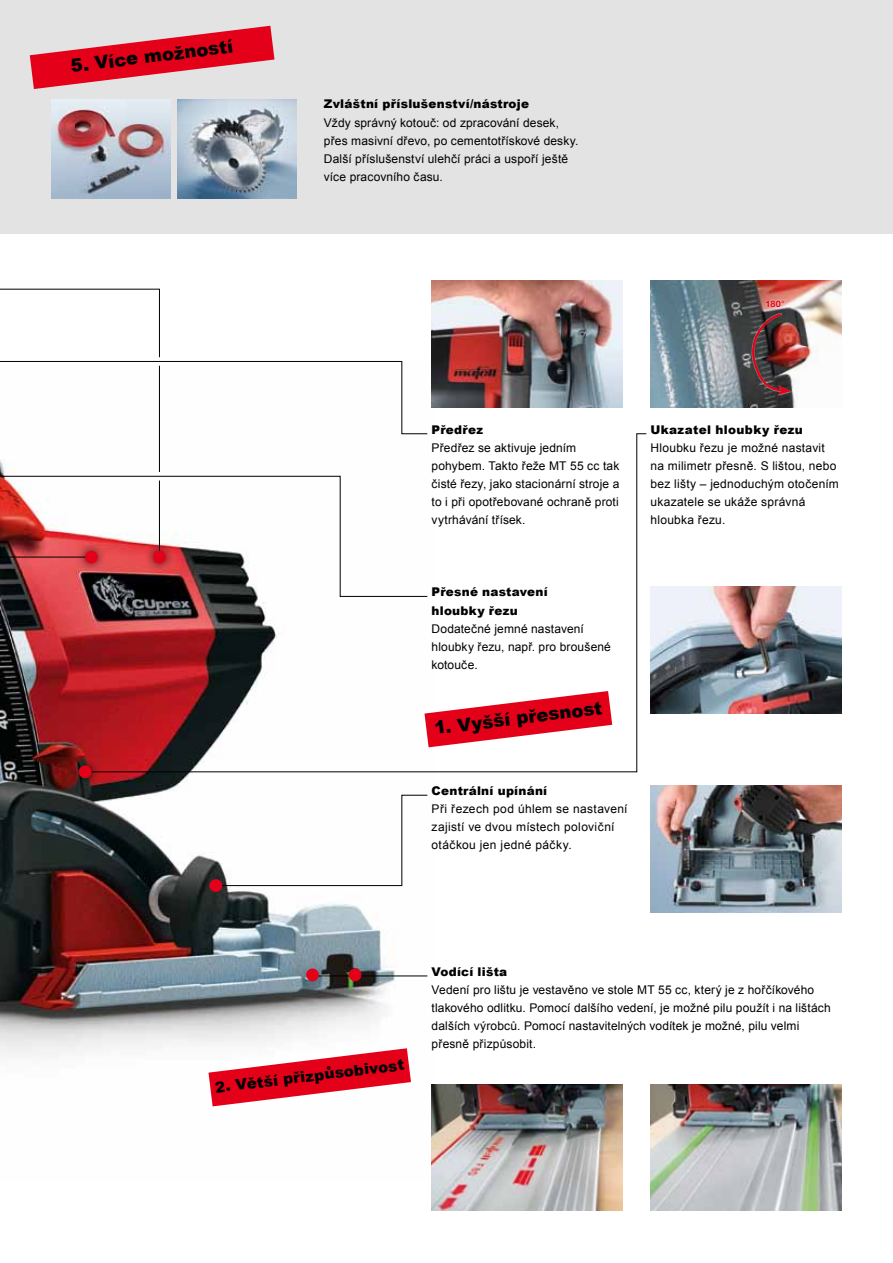
<style>
.page{position:relative;width:893px;height:1263px;background:#fff}
.page>*{position:absolute;margin:0;border:0;box-sizing:border-box;transform-origin:0 0}
.t1{font:900 18px "Arial";color:#000}
.t2{font:900 15px "Arial";color:#000}
.t3{font:12px/18px "Arial";letter-spacing:.015em;color:#000}
.t4{font:900 12px/18px "Arial";letter-spacing:.02em;color:#000}
.t5{font:700 9px "Helvetica Neue";color:#e30018}
</style>
<div class="page">
<img style="left:0;top:361px;width:434px;height:819px">
<div style="left:0;top:0;width:893px;height:234px;background:#e3e3e3"></div>
<img style="left:177px;top:100px;width:119px;height:99px">
<img style="left:51px;top:100px;width:119px;height:99px">
<img style="left:432px;top:1084px;width:191px;height:127px">
<img style="left:651px;top:1084px;width:191px;height:127px">
<img style="left:651px;top:786px;width:191px;height:126px">
<img style="left:651px;top:587px;width:191px;height:126px">
<svg style="left:30px;top:26px;width:244px;height:63px"></svg>
<img style="left:432px;top:281px;width:191px;height:126px">
<img style="left:651px;top:281px;width:191px;height:126px">
<div style="left:752px;top:313px;width:40px;height:83px;background:#fff;opacity:.6"></div>
<img style="left:748px;top:311px;width:43px;height:84px">
<div style="left:764px;top:298px;width:22px;height:10px;background:#fff;opacity:.7"></div>
<img style="left:0;top:475px;width:84px;height:81px">
<svg style="left:0;top:288px;width:428px;height:146px"></svg>
<hr style="left:159px;top:366px;width:1px;height:106px;background:#000">
<svg style="left:0;top:556px;width:84px;height:41px"></svg>
<div style="left:76px;top:542px;width:30px;height:30px;background:#000;opacity:.75"></div>
<svg style="left:84px;top:433px;width:563px;height:339px"></svg>
<div style="left:70px;top:756px;width:30px;height:31px;background:#000;opacity:.75"></div>
<div style="left:79px;top:765px;width:12px;height:13px;background:#e30018;border-radius:50%"></div>
<svg style="left:215px;top:794px;width:213px;height:92px"></svg>
<div style="left:209px;top:879px;width:13px;height:13px;background:#e30018;border-radius:50%"></div>
<hr style="left:313px;top:975px;width:114px;height:1px;background:#000">
<div style="left:349px;top:968px;width:12px;height:13px;background:#e30018;border-radius:50%"></div>
<div style="left:306px;top:968px;width:13px;height:13px;background:#e30018;border-radius:50%"></div>
<svg style="left:208px;top:1048px;width:203px;height:58px"></svg>
<svg style="left:424px;top:691px;width:188px;height:56px"></svg>
<h1 class="t1" style="left:69px;top:53px;width:165px;rotate:-7deg">5. Více možností</h1>
<p class="t4" style="left:324px;top:95px;width:207px">Zvláštní příslušenství/nástroje</p>
<p class="t3" style="left:324px;top:113px;width:256px">Vždy správný kotouč: od zpracování desek, přes masivní dřevo, po cementotřískové desky.<br>Další příslušenství ulehčí práci a uspoří ještě více pracovního času.</p>
<p class="t5" style="left:765px;top:298px;width:21px">180°</p>
<p class="t4" style="left:432px;top:420px;width:53px">Předřez</p>
<p class="t3" style="left:432px;top:439px;width:189px">Předřez se aktivuje jedním pohybem. Takto řeže MT 55 cc tak čisté řezy, jako stacionární stroje a to i při opotřebované ochraně proti vytrhávání třísek.</p>
<p class="t4" style="left:651px;top:420px;width:154px">Ukazatel hloubky řezu</p>
<p class="t3" style="left:651px;top:439px;width:190px">Hloubku řezu je možné nastavit na milimetr přesně. S lištou, nebo bez lišty – jednoduchým otočením ukazatele se ukáže správná hloubka řezu.</p>
<p class="t4" style="left:432px;top:583px;width:118px">Přesné nastavení hloubky řezu</p>
<p class="t3" style="left:432px;top:619px;width:181px">Dodatečné jemné nastavení hloubky řezu, např. pro broušené kotouče.</p>
<h1 class="t1" style="left:433px;top:715px;width:171px;rotate:-7deg">1. Vyšší přesnost</h1>
<p class="t4" style="left:432px;top:781px;width:117px">Centrální upínání</p>
<p class="t3" style="left:432px;top:800px;width:198px">Při řezech pod úhlem se nastavení zajistí ve dvou místech poloviční otáčkou jen jedné páčky.</p>
<p class="t4" style="left:432px;top:962px;width:77px">Vodící lišta</p>
<p class="t3" style="left:432px;top:981px;width:401px">Vedení pro lištu je vestavěno ve stole MT 55 cc, který je z hořčíkového tlakového odlitku. Pomocí dalšího vedení, je možné pilu použít i na lištách dalších výrobců. Pomocí nastavitelných vodítek je možné, pilu velmi přesně přizpůsobit.</p>
<p class="t2" style="left:214px;top:1077px;width:192px;rotate:-7deg">2. Větší přizpůsobivost</p>
</div>
